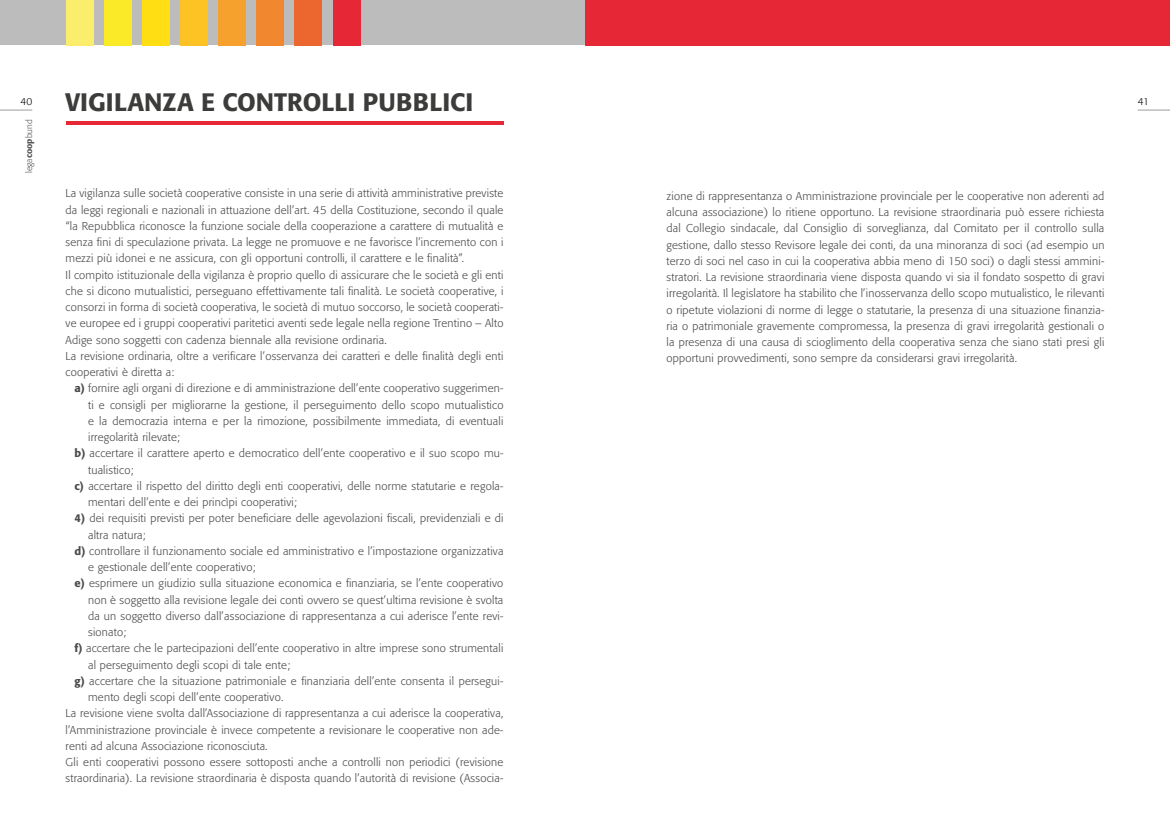
<style>
.page{position:relative;width:1170px;height:833px;background:#fff}
.page>*{position:absolute;margin:0;border:0;box-sizing:border-box;transform-origin:0 0}
.t1{font:500 25px "Formata";color:#3c3c3b}
.t2{font:300 11.25px/16.2px "Formata";letter-spacing:.02em;color:#4a4a49}
.t3{font:300 10px "Formata";color:#000}
.t4{font:300 8.75px "Formata";color:#575756}
.s1{font-weight:500}
</style>
<div class="page">
<div style="left:0;top:0;width:585px;height:45px;background:#bcbcbc"></div>
<div style="left:66px;top:0;width:27px;height:45px;background:#fbee6c"></div>
<div style="left:104px;top:0;width:27px;height:45px;background:#faea27"></div>
<div style="left:142px;top:0;width:28px;height:45px;background:#ffde14"></div>
<div style="left:180px;top:0;width:28px;height:45px;background:#fdc224"></div>
<div style="left:218px;top:0;width:28px;height:45px;background:#f6a02d"></div>
<div style="left:257px;top:0;width:27px;height:45px;background:#f1872f"></div>
<div style="left:295px;top:0;width:27px;height:45px;background:#ec6730"></div>
<div style="left:333px;top:0;width:27px;height:45px;background:#e62735"></div>
<div style="left:585px;top:0;width:584px;height:45px;background:#e62735"></div>
<hr style="left:66px;top:122px;width:437px;height:3px;background:#e62735">
<hr style="left:0;top:110px;width:32px;height:1px;background:#9d9d9c">
<hr style="left:1137px;top:110px;width:32px;height:1px;background:#9d9d9c">
<p class="t3" style="left:21px;top:96px;width:13px">40</p>
<p class="t4" style="left:24px;top:173px;width:55px;rotate:-90deg">lega<span class="s1">coop</span>bund</p>
<h1 class="t1" style="left:66px;top:87px;width:409px">VIGILANZA E CONTROLLI PUBBLICI</h1>
<p class="t2" style="left:66px;top:185px;width:439px">La vigilanza sulle società cooperative consiste in una serie di attività amministrative previste da leggi regionali e nazionali in attuazione dell’art. 45 della Costituzione, secondo il quale “la Repubblica riconosce la funzione sociale della cooperazione a carattere di mutualità e senza fini di speculazione privata. La legge ne promuove e ne favorisce l’incremento con i mezzi più idonei e ne assicura, con gli opportuni controlli, il carattere e le finalità”.<br>Il compito istituzionale della vigilanza è proprio quello di assicurare che le società e gli enti che si dicono mutualistici, perseguano effettivamente tali finalità. Le società cooperative, i consorzi in forma di società cooperativa, le società di mutuo soccorso, le società cooperati&shy;ve europee ed i gruppi cooperativi paritetici aventi sede legale nella regione Trentino – Alto Adige sono soggetti con cadenza biennale alla revisione ordinaria.<br>La revisione ordinaria, oltre a verificare l’osservanza dei caratteri e delle finalità degli enti cooperativi è diretta a:</p>
<p class="t2" style="left:74px;top:380px;width:430px"><span class="s1">a)</span> fornire agli organi di direzione e di amministrazione dell’ente cooperativo suggerimen-</p>
<p class="t2" style="left:88px;top:397px;width:417px">ti e consigli per migliorarne la gestione, il perseguimento dello scopo mutualistico</p>
<p class="t2" style="left:88px;top:413px;width:417px">e la democrazia interna e per la rimozione, possibilmente immediata, di eventuali</p>
<p class="t2" style="left:88px;top:429px;width:93px">irregolarità rilevate;</p>
<p class="t2" style="left:74px;top:445px;width:430px"><span class="s1">b)</span> accertare il carattere aperto e democratico dell’ente cooperativo e il suo scopo mu-</p>
<p class="t2" style="left:88px;top:462px;width:47px">tualistico;</p>
<p class="t2" style="left:74px;top:478px;width:430px"><span class="s1">c)</span> accertare il rispetto del diritto degli enti cooperativi, delle norme statutarie e regola-</p>
<p class="t2" style="left:88px;top:494px;width:210px">mentari dell’ente e dei princìpi cooperativi;</p>
<p class="t2" style="left:74px;top:510px;width:430px"><span class="s1">4)</span> dei requisiti previsti per poter beneficiare delle agevolazioni fiscali, previdenziali e di</p>
<p class="t2" style="left:88px;top:527px;width:59px">altra natura;</p>
<p class="t2" style="left:74px;top:543px;width:430px"><span class="s1">d)</span> controllare il funzionamento sociale ed amministrativo e l’impostazione organizzativa</p>
<p class="t2" style="left:88px;top:559px;width:169px">e gestionale dell’ente cooperativo;</p>
<p class="t2" style="left:74px;top:575px;width:430px"><span class="s1">e)</span> esprimere un giudizio sulla situazione economica e finanziaria, se l’ente cooperativo</p>
<p class="t2" style="left:88px;top:591px;width:417px">non è soggetto alla revisione legale dei conti ovvero se quest’ultima revisione è svolta</p>
<p class="t2" style="left:88px;top:608px;width:417px">da un soggetto diverso dall’associazione di rappresentanza a cui aderisce l’ente revi-</p>
<p class="t2" style="left:88px;top:624px;width:40px">sionato;</p>
<p class="t2" style="left:74px;top:640px;width:430px"><span class="s1">f)</span> accertare che le partecipazioni dell’ente cooperativo in altre imprese sono strumentali</p>
<p class="t2" style="left:88px;top:656px;width:203px">al perseguimento degli scopi di tale ente;</p>
<p class="t2" style="left:74px;top:673px;width:430px"><span class="s1">g)</span> accertare che la situazione patrimoniale e finanziaria dell’ente consenta il persegui-</p>
<p class="t2" style="left:88px;top:689px;width:197px">mento degli scopi dell’ente cooperativo.</p>
<p class="t2" style="left:66px;top:705px;width:439px">La revisione viene svolta dall’Associazione di rappresentanza a cui aderisce la cooperativa,</p>
<p class="t2" style="left:66px;top:721px;width:439px">l’Amministrazione provinciale è invece competente a revisionare le cooperative non ade-</p>
<p class="t2" style="left:66px;top:738px;width:203px">renti ad alcuna Associazione riconosciuta.</p>
<p class="t2" style="left:66px;top:754px;width:439px">Gli enti cooperativi possono essere sottoposti anche a controlli non periodici (revisione</p>
<p class="t2" style="left:66px;top:770px;width:439px">straordinaria). La revisione straordinaria è disposta quando l’autorità di revisione (Associa-</p>
<p class="t3" style="left:1137px;top:96px;width:13px">41</p>
<p class="t2" style="left:666px;top:188px;width:439px;text-align:justify">zione di rappresentanza o Amministrazione provinciale per le cooperative non aderenti ad alcuna associazione) lo ritiene opportuno. La revisione straordinaria può essere richiesta dal Collegio sindacale, dal Consiglio di sorveglianza, dal Comitato per il controllo sulla gestione, dallo stesso Revisore legale dei conti, da una minoranza di soci (ad esempio un terzo di soci nel caso in cui la cooperativa abbia meno di 150 soci) o dagli stessi ammini&shy;stratori. La revisione straordinaria viene disposta quando vi sia il fondato sospetto di gravi irregolarità. Il legislatore ha stabilito che l’inosservanza dello scopo mutualistico, le rilevanti o ripetute violazioni di norme di legge o statutarie, la presenza di una situazione finanzia&shy;ria o patrimoniale gravemente compromessa, la presenza di gravi irregolarità gestionali o la presenza di una causa di scioglimento della cooperativa senza che siano stati presi gli opportuni provvedimenti, sono sempre da considerarsi gravi irregolarità.</p>
</div>
